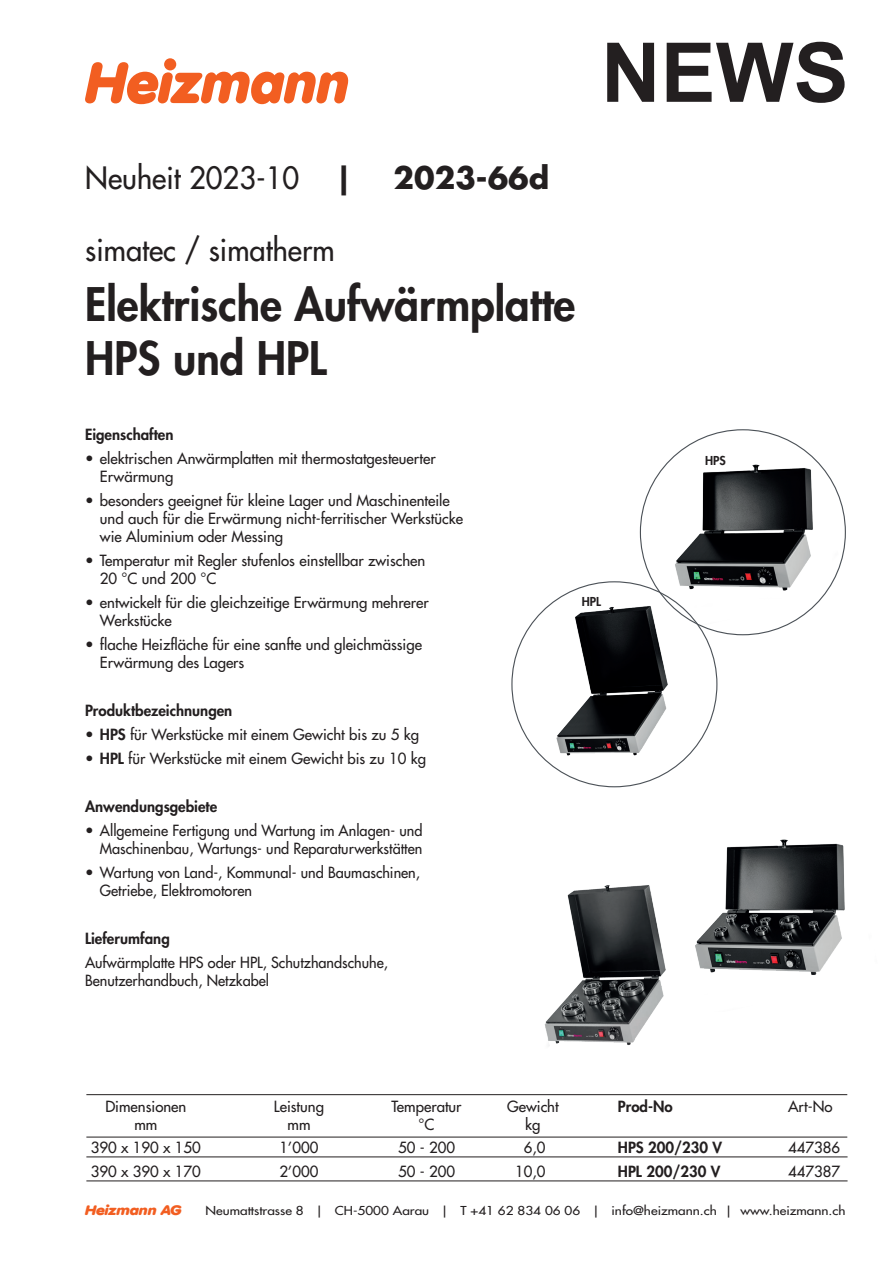
<style>
.page{position:relative;width:893px;height:1263px;background:#fff}
.page>*{position:absolute;margin:0;border:0;box-sizing:border-box;transform-origin:0 0}
.t1{font:700 82.5px "Arial";color:#231f20}
.t2{font:italic 900 57px "VAG Rounded Next";color:#f25e21}
.t3{font:800 45px/54px "Futura Std";color:#231f20}
.t4{font:500 30px "Futura Std";color:#231f20}
.t5{font:700 30px "Futura Std";color:#231f20}
.t6{font:500 15px/18px "Futura Std";color:#231f20}
.t7{font:800 15px "Futura Std";color:#231f20}
.t8{font:italic 900 13.5px "VAG Rounded Next";color:#f25e21;scale:1.15 1}
.t9{font:500 12px "Futura Std";color:#231f20;scale:1.13 1}
.t10{font:800 12px "Futura Std";color:#231f20}
.s1{font-weight:700}
.s2{font-weight:800}
</style>
<div class="page">
<img style="left:645px;top:430px;width:200px;height:197px">
<img style="left:517px;top:593px;width:186px;height:186px">
<hr style="left:86px;top:1094px;width:761px;height:1px;background:#231f20">
<hr style="left:86px;top:1157px;width:761px;height:1px;background:#231f20">
<hr style="left:86px;top:1181px;width:761px;height:1px;background:#231f20">
<hr style="left:86px;top:1137px;width:761px;height:1px;background:#231f20">
<img style="left:544px;top:885px;width:122px;height:160px">
<img style="left:695px;top:839px;width:150px;height:136px">
<h2 class="t2" style="left:85px;top:43px;width:265px">Heizmann</h2>
<h3 class="t4" style="left:85px;top:159px;width:269px">Neuheit 2023-10 <span class="s1">|</span></h3>
<h3 class="t5" style="left:394px;top:158px;width:157px">2023-66d</h3>
<h3 class="t4" style="left:85px;top:231px;width:251px">simatec / simatherm</h3>
<h3 class="t3" style="left:85px;top:278px;width:492px">Elektrische Aufwärmplatte<br>HPS und HPL</h3>
<h1 class="t1" style="left:601px;top:15px;width:249px">NEWS</h1>
<p class="t7" style="left:85px;top:425px;width:90px">Eigenschaften</p>
<p class="t6" style="left:100px;top:449px;width:337px;text-indent:-15px">• elektrischen Anwärmplatten mit thermostatgesteuerter<br>Erwärmung</p>
<p class="t6" style="left:100px;top:491px;width:365px;text-indent:-15px">• besonders geeignet für kleine Lager und Maschinenteile und auch für die Erwärmung nicht-ferritischer Werkstücke wie Aluminium oder Messing</p>
<p class="t6" style="left:100px;top:551px;width:327px;text-indent:-15px">• Temperatur mit Regler stufenlos einstellbar zwischen<br>20 °C und 200 °C</p>
<p class="t6" style="left:100px;top:593px;width:330px;text-indent:-15px">• entwickelt für die gleichzeitige Erwärmung mehrerer<br>Werkstücke</p>
<p class="t6" style="left:100px;top:635px;width:324px;text-indent:-15px">• flache Heizfläche für eine sanfte und gleichmässige<br>Erwärmung des Lagers</p>
<p class="t7" style="left:85px;top:701px;width:149px">Produktbezeichnungen</p>
<p class="t6" style="left:85px;top:725px;width:336px"><span class="s2">• HPS</span> für Werkstücke mit einem Gewicht bis zu 5 kg</p>
<p class="t6" style="left:85px;top:749px;width:342px"><span class="s2">• HPL</span> für Werkstücke mit einem Gewicht bis zu 10 kg</p>
<p class="t7" style="left:85px;top:797px;width:134px">Anwendungsgebiete</p>
<p class="t6" style="left:85px;top:821px;width:339px;text-align:right"><span class="s2">•</span> Allgemeine Fertigung und Wartung im Anlagen- und<br>Maschinenbau, Wartungs- und Reparaturwerkstätten</p>
<p class="t6" style="left:100px;top:863px;width:322px;text-indent:-15px"><span class="s2">•</span> Wartung von Land-, Kommunal- und Baumaschinen,<br>Getriebe, Elektromotoren</p>
<p class="t7" style="left:85px;top:929px;width:86px">Lieferumfang</p>
<p class="t6" style="left:85px;top:953px;width:305px">Aufwärmplatte HPS oder HPL, Schutzhandschuhe,<br>Benutzerhandbuch, Netzkabel</p>
<p class="t10" style="left:582px;top:594px;width:21px">HPL</p>
<p class="t10" style="left:705px;top:453px;width:22px">HPS</p>
<p class="t6" style="left:105px;top:1097px;width:83px">Dimensionen</p>
<p class="t6" style="left:274px;top:1097px;width:52px">Leistung</p>
<p class="t6" style="left:392px;top:1097px;width:71px">Temperatur</p>
<p class="t6" style="left:507px;top:1097px;width:53px">Gewicht</p>
<p class="t7" style="left:618px;top:1097px;width:56px">Prod-No</p>
<p class="t6" style="left:788px;top:1097px;width:46px">Art-No</p>
<p class="t6" style="left:134px;top:1115px;width:25px">mm</p>
<p class="t6" style="left:287px;top:1115px;width:25px">mm</p>
<p class="t6" style="left:419px;top:1115px;width:17px">°C</p>
<p class="t6" style="left:525px;top:1115px;width:17px">kg</p>
<p class="t6" style="left:91px;top:1138px;width:112px">390 x 190 x 150</p>
<p class="t6" style="left:280px;top:1138px;width:40px">1’000</p>
<p class="t6" style="left:398px;top:1138px;width:58px">50 - 200</p>
<p class="t6" style="left:524px;top:1138px;width:23px">6,0</p>
<p class="t7" style="left:618px;top:1138px;width:106px">HPS 200/230 V</p>
<p class="t6" style="left:788px;top:1138px;width:54px">447386</p>
<p class="t6" style="left:91px;top:1162px;width:112px">390 x 390 x 170</p>
<p class="t6" style="left:280px;top:1162px;width:40px">2’000</p>
<p class="t6" style="left:398px;top:1162px;width:58px">50 - 200</p>
<p class="t6" style="left:515px;top:1162px;width:32px">10,0</p>
<p class="t7" style="left:618px;top:1162px;width:104px">HPL 200/230 V</p>
<p class="t6" style="left:788px;top:1162px;width:54px">447387</p>
<p class="t8" style="left:85px;top:1201px;width:86px">Heizmann AG</p>
<p class="t9" style="left:206px;top:1203px;width:568px">Neumattstrasse 8 | CH-5000 Aarau | T +41 62 834 06 06 | info@heizmann.ch | www.heizmann.ch</p>
</div>
